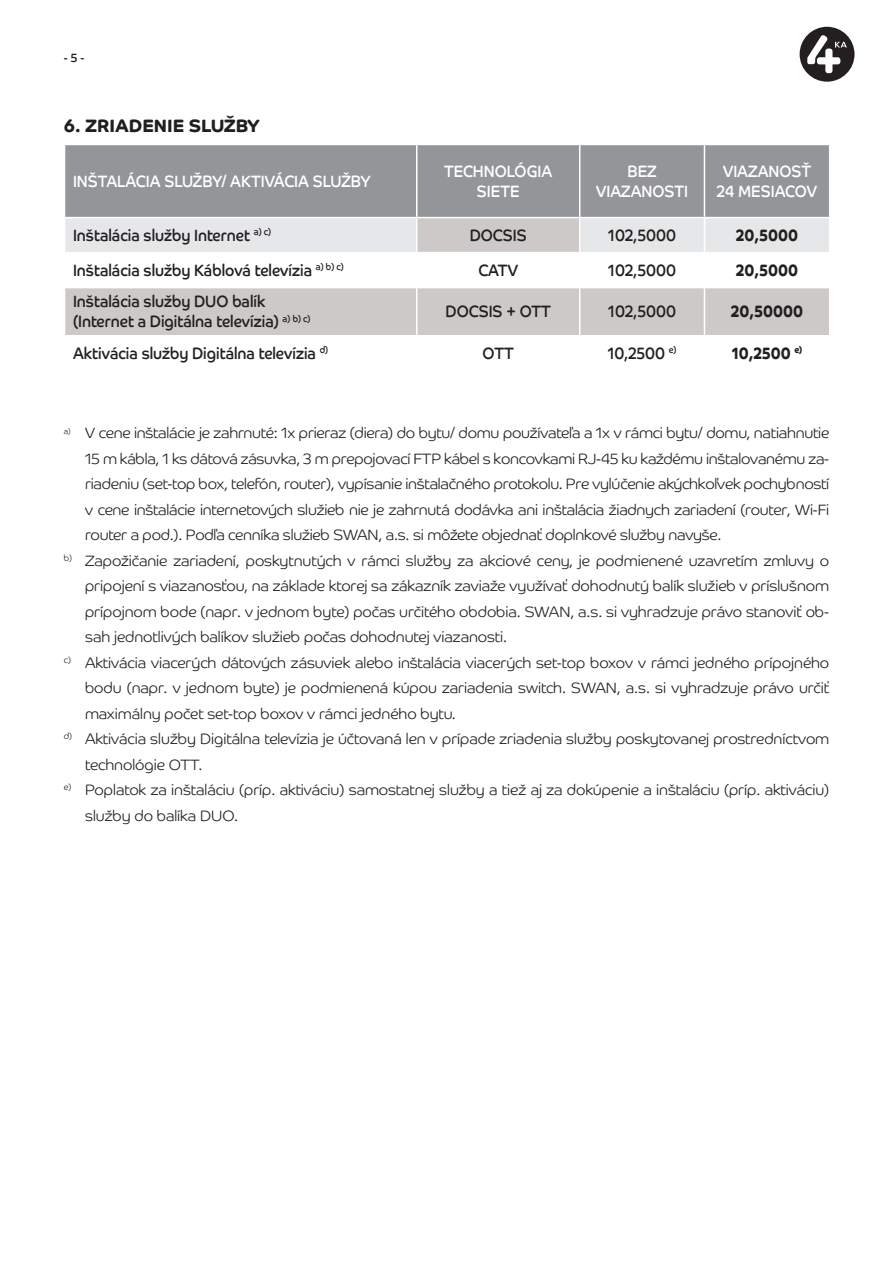
<style>
.page{position:relative;width:893px;height:1263px;background:#fff}
.page>*{position:absolute;margin:0;border:0;box-sizing:border-box;transform-origin:0 0}
.t1{font:700 18px "Co Headline";color:#231f20}
.t2{font:16.5px "Co Headline";color:#231f20;scale:.9 1}
.t3{font:16.5px "Co Headline";color:#fff;scale:.9 1}
.t4{font:700 16.5px "Co Headline";color:#231f20;scale:.9 1}
.t5{font:300 15px/25.5px "Co Headline";color:#231f20;text-align:justify}
.t6{font:12px "Co Headline";color:#231f20}
</style>
<div class="page">
<div style="left:800px;top:27px;width:54px;height:55px;background:#231f20;border-radius:50%"></div>
<svg style="left:807px;top:35px;width:40px;height:38px"></svg>
<div style="left:65px;top:145px;width:764px;height:72px;background:#939598"></div>
<svg style="left:65px;top:218px;width:764px;height:34px;background:#e1e1e2"></svg>
<div style="left:65px;top:288px;width:764px;height:47px;background:#cdc9c8"></div>
<hr style="left:416px;top:145px;width:1px;height:72px;background:#fff">
<hr style="left:579px;top:145px;width:1px;height:72px;background:#fff">
<hr style="left:704px;top:145px;width:1px;height:72px;background:#fff">
<hr style="left:416px;top:218px;width:1px;height:34px;background:#fff">
<hr style="left:579px;top:218px;width:1px;height:34px;background:#fff">
<hr style="left:704px;top:218px;width:1px;height:34px;background:#fff">
<hr style="left:416px;top:288px;width:1px;height:47px;background:#fff">
<hr style="left:579px;top:288px;width:1px;height:47px;background:#fff">
<hr style="left:704px;top:288px;width:1px;height:47px;background:#fff">
<p class="t6" style="left:64px;top:51px;width:22px">- 5 -</p>
<p class="t1" style="left:64px;top:115px;width:198px">6. ZRIADENIE SLUŽBY</p>
<p class="t3" style="left:73px;top:171px;width:332px">INŠTALÁCIA SLUŽBY/ AKTIVÁCIA SLUŽBY</p>
<p class="t3" style="left:444px;top:161px;width:122px">TECHNOLÓGIA</p>
<p class="t3" style="left:477px;top:181px;width:49px">SIETE</p>
<p class="t3" style="left:627px;top:161px;width:34px">BEZ</p>
<p class="t3" style="left:596px;top:181px;width:104px">VIAZANOSTI</p>
<p class="t3" style="left:723px;top:161px;width:99px">VIAZANOSŤ</p>
<p class="t3" style="left:717px;top:181px;width:113px">24 MESIACOV</p>
<p class="t2" style="left:73px;top:225px;width:222px">Inštalácia služby Internet <sup>a)</sup> <sup>c)</sup></p>
<p class="t2" style="left:470px;top:225px;width:65px">DOCSIS</p>
<p class="t2" style="left:608px;top:225px;width:77px">102,5000</p>
<p class="t4" style="left:736px;top:225px;width:70px">20,5000</p>
<p class="t2" style="left:73px;top:260px;width:302px">Inštalácia služby Káblová televízia <sup>a)</sup> <sup>b)</sup> <sup>c)</sup></p>
<p class="t2" style="left:478px;top:260px;width:46px">CATV</p>
<p class="t2" style="left:608px;top:260px;width:77px">102,5000</p>
<p class="t4" style="left:736px;top:260px;width:70px">20,5000</p>
<p class="t2" style="left:73px;top:292px;width:215px">Inštalácia služby DUO balík</p>
<p class="t2" style="left:73px;top:312px;width:265px">(Internet a Digitálna televízia) <sup>a)</sup> <sup>b)</sup> <sup>c)</sup></p>
<p class="t2" style="left:446px;top:302px;width:118px">DOCSIS + OTT</p>
<p class="t2" style="left:608px;top:302px;width:77px">102,5000</p>
<p class="t4" style="left:731px;top:302px;width:81px">20,50000</p>
<p class="t2" style="left:73px;top:344px;width:285px">Aktivácia služby Digitálna televízia <sup>d)</sup></p>
<p class="t2" style="left:483px;top:344px;width:36px">OTT</p>
<p class="t2" style="left:608px;top:344px;width:78px">10,2500 <sup>e)</sup></p>
<p class="t4" style="left:732px;top:344px;width:80px">10,2500 <sup>e)</sup></p>
<p class="t5" style="left:85px;top:419px;width:746px;text-indent:-21px"><sup>a)</sup> V cene inštalácie je zahrnuté: 1x prieraz (diera) do bytu/ domu používateľa a 1x v rámci bytu/ domu, natiahnutie 15 m kábla, 1 ks dátová zásuvka, 3 m prepojovací FTP kábel s koncovkami RJ-45 ku každému inštalovanému za&shy;riadeniu (set-top box, telefón, router), vypísanie inštalačného protokolu. Pre vylúčenie akýchkoľvek pochybností v cene inštalácie internetových služieb nie je zahrnutá dodávka ani inštalácia žiadnych zariadení (router, Wi-Fi router a pod.). Podľa cenníka služieb SWAN, a.s. si môžete objednať doplnkové služby navyše.</p>
<p class="t5" style="left:85px;top:546px;width:746px;text-indent:-21px"><sup>b)</sup> Zapožičanie zariadení, poskytnutých v rámci služby za akciové ceny, je podmienené uzavretím zmluvy o pripojení s viazanosťou, na základe ktorej sa zákazník zaviaže využívať dohodnutý balík služieb v príslušnom prípojnom bode (napr. v jednom byte) počas určitého obdobia. SWAN, a.s. si vyhradzuje právo stanoviť ob&shy;sah jednotlivých balíkov služieb počas dohodnutej viazanosti.</p>
<p class="t5" style="left:85px;top:648px;width:746px;text-indent:-21px"><sup>c)</sup> Aktivácia viacerých dátových zásuviek alebo inštalácia viacerých set-top boxov v rámci jedného prípojného bodu (napr. v jednom byte) je podmienená kúpou zariadenia switch. SWAN, a.s. si vyhradzuje právo určiť maximálny počet set-top boxov v rámci jedného bytu.</p>
<p class="t5" style="left:85px;top:725px;width:746px;text-indent:-21px"><sup>d)</sup> Aktivácia služby Digitálna televízia je účtovaná len v prípade zriadenia služby poskytovanej prostredníctvom technológie OTT.</p>
<p class="t5" style="left:85px;top:776px;width:746px;text-indent:-21px"><sup>e)</sup> Poplatok za inštaláciu (príp. aktiváciu) samostatnej služby a tiež aj za dokúpenie a inštaláciu (príp. aktiváciu) služby do balíka DUO.</p>
</div>
